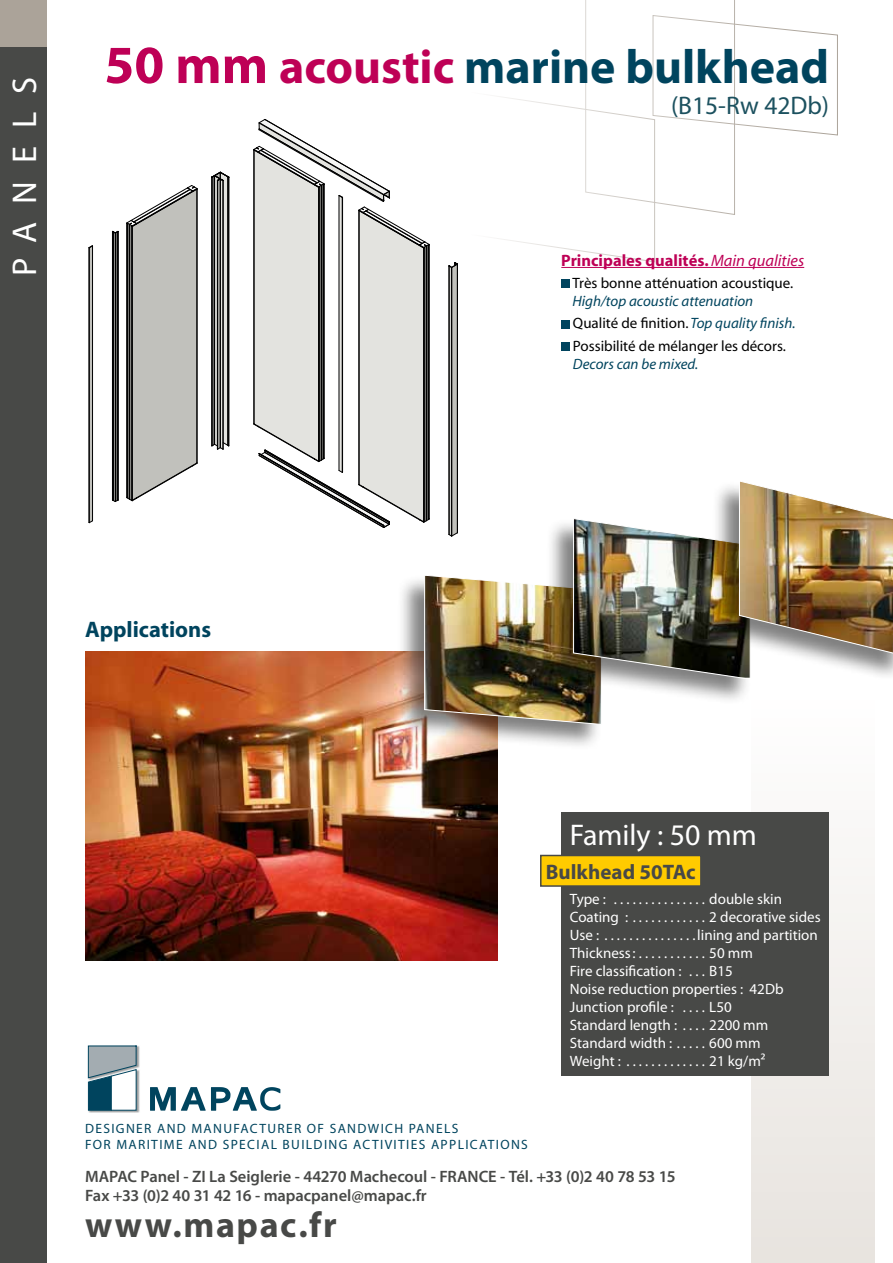
<style>
.page{position:relative;width:893px;height:1263px;background:#fff}
.page>*{position:absolute;margin:0;border:0;box-sizing:border-box;transform-origin:0 0}
.t1{font:700 48px "Myriad Pro";color:#00445e}
.t2{font:700 36px "Myriad Pro";letter-spacing:.045em;color:#484947}
.t3{font:34.5px "Myriad Pro";letter-spacing:.52em;color:#fff}
.t4{font:30px "Myriad Pro";color:#fff}
.t5{font:25.5px "Myriad Pro";color:#1c515f}
.t6{font:700 22.5px "Myriad";color:#00445e}
.t7{font:700 21px "Myriad Pro";color:#484947}
.t8{font:600 16.5px/19.8px "Myriad Pro";letter-spacing:-.005em;color:#484947}
.t9{font:700 16.5px "Myriad";color:#be0056}
.t10{font:15px/18px "Myriad Pro";color:#fff}
.t11{font:15px/22.2px "Myriad";color:#000}
.t12{font:italic 15px "Myriad";color:#00445e}
.t13{font:13.5px/16.2px "Myriad Pro";letter-spacing:.1em;color:#00445e}
.s1{font-size:54px;color:#be0056}
.s2{color:#be0056}
.s3{font-weight:400;font-style:italic}
.s4{font-style:italic;color:#00445e}
</style>
<div class="page">
<svg style="left:127px;top:185px;width:71px;height:316px;background:#b6b6b2"></svg>
<svg style="left:89px;top:245px;width:4px;height:278px"></svg>
<svg style="left:112px;top:231px;width:7px;height:271px;background:#282828"></svg>
<svg style="left:211px;top:172px;width:19px;height:278px;background:#6c6c6b"></svg>
<div style="left:0;top:0;width:47px;height:1263px;background:#484947"></div>
<div style="left:751px;top:692px;width:123px;height:571px;background:linear-gradient(to bottom,#fefefe,#e8e3de)"></div>
<div style="left:0;top:0;width:47px;height:47px;background:#aba399"></div>
<img style="left:85px;top:651px;width:412px;height:310px">
<div style="left:397px;top:573px;width:205px;height:177px;background:#000;opacity:.5"></div>
<svg style="left:254px;top:0;width:639px;height:725px"></svg>
<img style="left:137px;top:1045px;width:3px;height:16px">
<img style="left:88px;top:1061px;width:52px;height:52px">
<svg style="left:87px;top:1045px;width:50px;height:66px"></svg>
<svg style="left:150px;top:1087px;width:130px;height:24px"></svg>
<div style="left:561px;top:812px;width:268px;height:264px;background:#484947"></div>
<div style="left:541px;top:855px;width:160px;height:31px;background:#ffcb00"></div>
<div style="left:540px;top:855px;width:162px;height:32px;border:2px solid #484947"></div>
<h3 class="t3" style="left:3px;top:276px;width:201px;rotate:-90deg">PaneLs</h3>
<h1 class="t1" style="left:104px;top:36px;width:726px"><span class="s1">50 mm</span> <span class="s2">acoustic</span> marine bulkhead</h1>
<h3 class="t5" style="left:671px;top:89px;width:160px">(B15-Rw 42Db)</h3>
<p class="t9" style="left:561px;top:252px;width:244px">Principales qualités. <span class="s3">Main qualities</span></p>
<p class="t11" style="left:572px;top:273px;width:222px">Très bonne atténuation acoustique.</p>
<p class="t11" style="left:572px;top:291px;width:225px"><span class="s4">High/top acoustic attenuation<br></span>Qualité de finition. <span class="s4">Top quality finish.<br></span>Possibilité de mélanger les décors.</p>
<p class="t12" style="left:573px;top:356px;width:127px">Decors can be mixed.</p>
<h3 class="t6" style="left:85px;top:618px;width:128px">Applications</h3>
<h3 class="t4" style="left:570px;top:816px;width:189px">Family : 50 mm</h3>
<h3 class="t7" style="left:546px;top:858px;width:151px">Bulkhead 50TAc</h3>
<p class="t10" style="left:570px;top:889px;width:252px">Type : ...............double skin Coating : . . . . . . . . . . . . 2 decorative sides Use : . . . . . . . . . . . . . . lining and partition Thickness: ........... 50 mm<br>Fire classification : . . . B15<br>Noise reduction properties : 42Db Junction profile : . . . . L50<br>Standard length : . . . . 2200 mm Standard width : . . . . . 600 mm<br>Weight : .............21 kg/m²</p>
<p class="t13" style="left:85px;top:1120px;width:254px">DESIGNER AN D MAN UFACTURER OF SAN</p>
<p class="t13" style="left:358px;top:1120px;width:69px">DWICH PANE</p>
<p class="t13" style="left:85px;top:1120px;width:435px;text-indent:359px">LS<br>FOR MARITIME AN D SPECIAL BUILDING ACTIVITIES APPLICATIONS</p>
<p class="t8" style="left:85px;top:1166px;width:592px">MAPAC Panel - ZI La Seiglerie - 44270 Machecoul - FRANCE - Tél. +33 (0)2 40 78 53 15<br>Fax +33 (0)2 40 31 42 16 - mapacpanel@mapac.fr</p>
<h2 class="t2" style="left:85px;top:1202px;width:253px">www.mapac.fr</h2>
</div>
